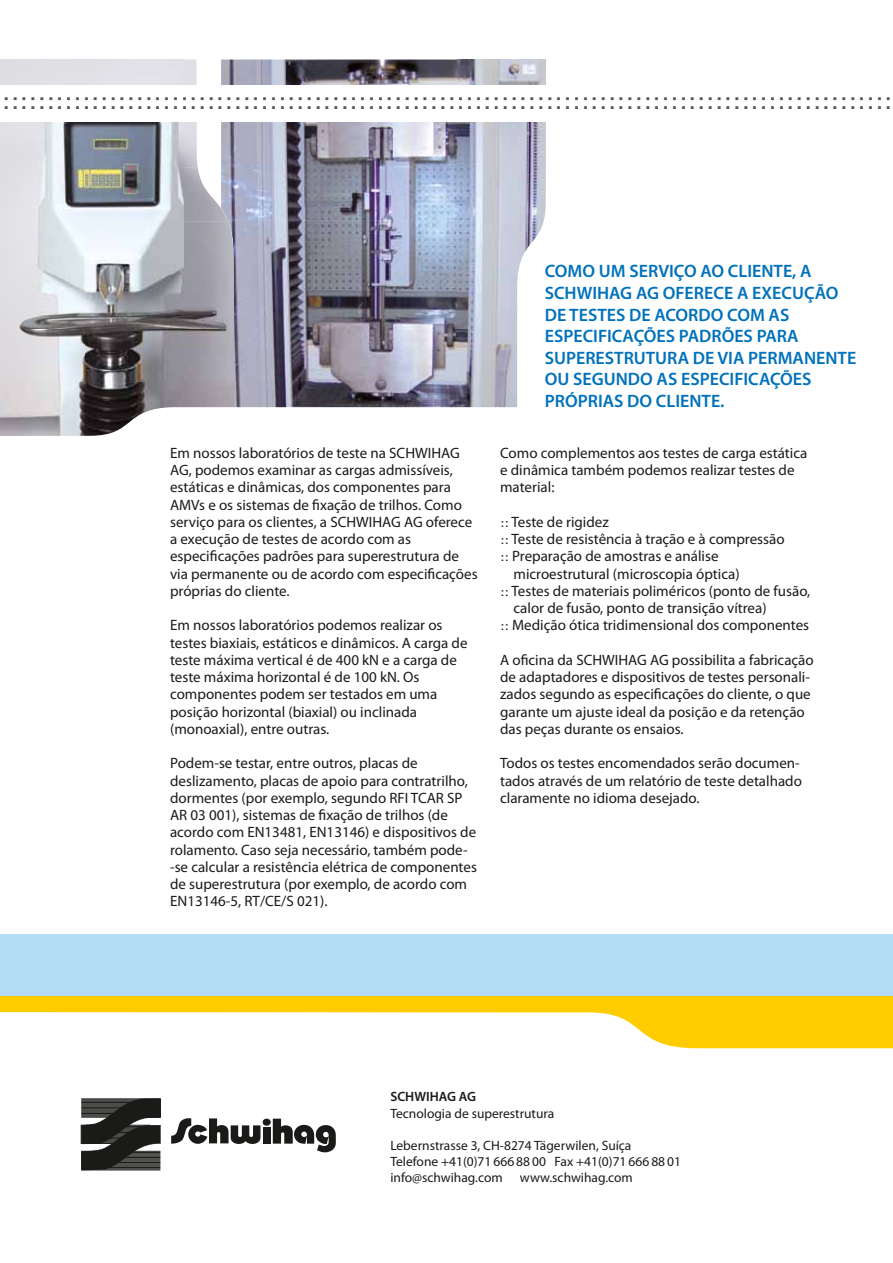
<style>
.page{position:relative;width:893px;height:1263px;background:#fff}
.page>*{position:absolute;margin:0;border:0;box-sizing:border-box;transform-origin:0 0}
.t1{font:30px "DIN";color:#565656}
.t2{font:600 18px/21.6px "Myriad Pro";color:#0071bb}
.t3{font:15px/17.2px "Myriad Pro";color:#1a1a18}
.t4{font:13.5px/16.2px "Myriad Pro";color:#1a1a18}
.t5{font:600 13.5px "Myriad Pro";color:#1a1a18}
.s1{font-family:"DIN"}
</style>
<div class="page">
<img style="left:0;top:59px;width:546px;height:377px">
<svg style="left:0;top:995px;width:893px;height:53px"></svg>
<hr style="left:81px;top:1170px;width:79px;height:1px;background:#1a1a18">
<svg style="left:81px;top:1098px;width:80px;height:72px;background:#3e3e3d"></svg>
<svg style="left:171px;top:1118px;width:165px;height:34px"></svg>
<div style="left:0;top:934px;width:893px;height:61px;background:#b4dcf6"></div>
<div style="left:0;top:85px;width:893px;height:36px;background:#fff"></div>
<h1 class="t1" style="left:1px;top:80px;width:893px">::::::::::::::::::::::::::::::::::::::::::::::::::::::::::::::::::::::::::::::::::::::::::::::::::::</h1>
<p class="t3" style="left:170px;top:444px;width:309px">Em nossos laboratórios de teste na SCHWIHAG AG, podemos examinar as cargas admissíveis, estáticas e dinâmicas, dos componentes para AMVs e os sistemas de fixação de trilhos. Como serviço para os clientes, a SCHWIHAG AG oferece a execução de testes de acordo com as especificações padrões para superestrutura de via permanente ou de acordo com especificações próprias do cliente.</p>
<p class="t3" style="left:170px;top:616px;width:299px">Em nossos laboratórios podemos realizar os testes biaxiais, estáticos e dinâmicos. A carga de teste máxima vertical é de 400 kN e a carga de teste máxima horizontal é de 100 kN. Os componentes podem ser testados em uma posição horizontal (biaxial) ou inclinada (monoaxial), entre outras.</p>
<p class="t3" style="left:170px;top:754px;width:308px">Podem-se testar, entre outros, placas de deslizamento, placas de apoio para contratrilho, dormentes (por exemplo, segundo RFI TCAR SP AR 03 001), sistemas de fixação de trilhos (de acordo com EN13481, EN13146) e dispositivos de rolamento. Caso seja necessário, também pode--se calcular a resistência elétrica de componentes de superestrutura (por exemplo, de acordo com EN13146-5, RT/CE/S 021).</p>
<p class="t2" style="left:545px;top:260px;width:313px">COMO UM SERVIÇO AO CLIENTE, A<br>SCHWIHAG AG OFERECE A EXECUÇÃO<br>DE TESTES DE ACORDO COM AS<br>ESPECIFICAÇÕES PADRÕES PARA<br>SUPERESTRUTURA DE VIA PERMANENTE<br>OU SEGUNDO AS ESPECIFICAÇÕES<br>PRÓPRIAS DO CLIENTE.</p>
<p class="t3" style="left:500px;top:444px;width:309px">Como complementos aos testes de carga estática e dinâmica também podemos realizar testes de material:</p>
<p class="t3" style="left:500px;top:513px;width:110px"><span class="s1">::</span> Teste de rigidez</p>
<p class="t3" style="left:500px;top:530px;width:286px"><span class="s1">::</span> Teste de resistência à tração e à compressão</p>
<p class="t3" style="left:500px;top:547px;width:220px"><span class="s1">::</span> Preparação de amostras e análise</p>
<p class="t3" style="left:514px;top:565px;width:228px">microestrutural (microscopia óptica)</p>
<p class="t3" style="left:500px;top:582px;width:312px"><span class="s1">::</span> Testes de materiais poliméricos (ponto de fusão,</p>
<p class="t3" style="left:514px;top:599px;width:255px">calor de fusão, ponto de transição vítrea)</p>
<p class="t3" style="left:500px;top:616px;width:311px"><span class="s1">::</span> Medição ótica tridimensional dos componentes</p>
<p class="t3" style="left:500px;top:651px;width:315px">A oficina da SCHWIHAG AG possibilita a fabricação de adaptadores e dispositivos de testes personali&shy;zados segundo as especificações do cliente, o que garante um ajuste ideal da posição e da retenção das peças durante os ensaios.</p>
<p class="t3" style="left:500px;top:754px;width:303px">Todos os testes encomendados serão documen&shy;tados através de um relatório de teste detalhado claramente no idioma desejado.</p>
<p class="t5" style="left:390px;top:1088px;width:87px">SCHWIHAG AG</p>
<p class="t4" style="left:390px;top:1105px;width:165px">Tecnologia de superestrutura</p>
<p class="t4" style="left:390px;top:1137px;width:292px">Lebernstrasse 3, CH-8274 Tägerwilen, Suíça<br>Telefone +41(0)71 666 88 00 Fax +41(0)71 666 88 01 info@schwihag.com</p>
<p class="t4" style="left:520px;top:1169px;width:114px">www.schwihag.com</p>
</div>
